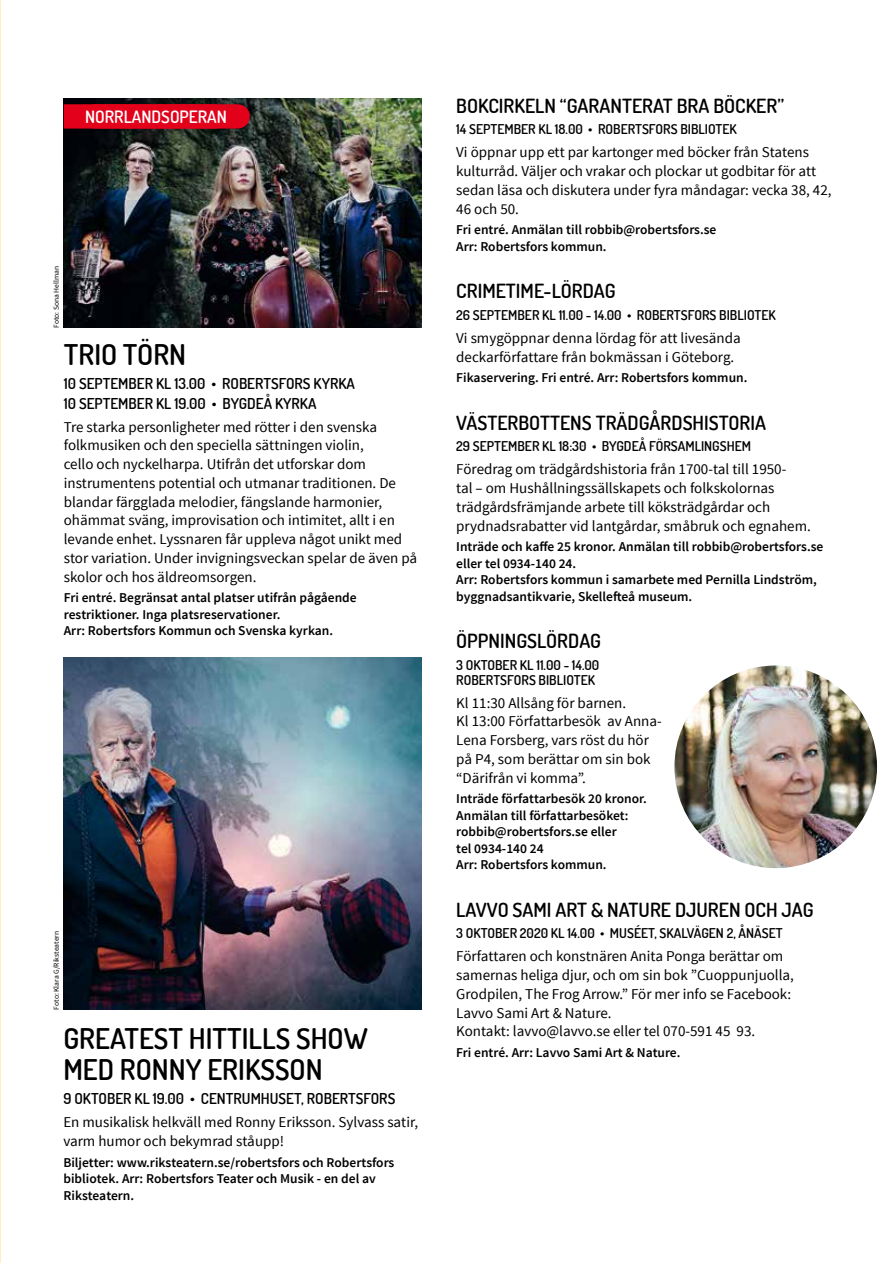
<style>
.page{position:relative;width:893px;height:1263px;background:#fff}
.page>*{position:absolute;margin:0;border:0;box-sizing:border-box;transform-origin:0 0}
.t1{font:600 28.5px/31.5px "Dosis";color:#000}
.t2{font:600 19.5px "Dosis";color:#000}
.t3{font:600 16.95px "Dosis";color:#fff}
.t4{font:15px/18.8px "Source Sans Pro";color:#000}
.t5{font:600 15px/19.5px "Dosis";color:#000}
.t6{font:600 13.5px/16.5px "Source Sans Pro";color:#000}
.t7{font:600 13.5px/15px "Dosis";color:#000}
.t8{font:7.5px "Source Sans Pro";color:#000}
</style>
<div class="page">
<img style="left:64px;top:98px;width:358px;height:230px">
<img style="left:64px;top:657px;width:358px;height:352px">
<img style="left:674px;top:665px;width:203px;height:203px;border-radius:101px">
<div style="left:95px;top:104px;width:143px;height:25px;background:#e2001a"></div>
<div style="left:64px;top:104px;width:153px;height:25px;background:#e2001a"></div>
<p class="t3" style="left:85px;top:106px;width:143px">NORRLANDSOPERAN</p>
<p class="t8" style="left:52px;top:328px;width:63px;rotate:-90deg">Foto: Sona Hellman</p>
<h1 class="t1" style="left:64px;top:338px;width:124px">TRIO TÖRN</h1>
<p class="t5" style="left:64px;top:373px;width:293px">10 SEPTEMBER KL 13.00 • ROBERTSFORS KYRKA<br>10 SEPTEMBER KL 19.00 • BYGDEÅ KYRKA</p>
<p class="t4" style="left:64px;top:417px;width:355px">Tre starka personligheter med rötter i den svenska folkmusiken och den speciella sättningen violin,<br>cello och nyckelharpa. Utifrån det utforskar dom instrumentens potential och utmanar traditionen. De blandar färgglada melodier, fängslande harmonier, ohämmat sväng, improvisation och intimitet, allt i en levande enhet. Lyssnaren får uppleva något unikt med stor variation. Under invigningsveckan spelar de även på skolor och hos äldreomsorgen.</p>
<p class="t6" style="left:64px;top:590px;width:294px">Fri entré. Begränsat antal platser utifrån pågående restriktioner. Inga platsreservationer.<br>Arr: Robertsfors Kommun och Svenska kyrkan.</p>
<p class="t8" style="left:52px;top:1009px;width:80px;rotate:-90deg">Foto: Klara G/Riksteatern</p>
<h1 class="t1" style="left:63px;top:1022px;width:306px">GREATEST HITTILLS SHOW<br>MED RONNY ERIKSSON</h1>
<p class="t5" style="left:63px;top:1088px;width:333px">9 OKTOBER KL 19.00 • CENTRUMHUSET, ROBERTSFORS</p>
<p class="t4" style="left:63px;top:1113px;width:356px">En musikalisk helkväll med Ronny Eriksson. Sylvass satir, varm humor och bekymrad ståupp!</p>
<p class="t6" style="left:63px;top:1154px;width:333px">Biljetter: www.riksteatern.se/robertsfors och Robertsfors bibliotek. Arr: Robertsfors Teater och Musik - en del av<br>Riksteatern.</p>
<h2 class="t2" style="left:456px;top:93px;width:329px">BOKCIRKELN “GARANTERAT BRA BÖCKER”</h2>
<p class="t7" style="left:456px;top:122px;width:282px">14 SEPTEMBER KL 18.00 • ROBERTSFORS BIBLIOTEK</p>
<p class="t4" style="left:456px;top:143px;width:377px">Vi öppnar upp ett par kartonger med böcker från Statens kulturråd. Väljer och vrakar och plockar ut godbitar för att sedan läsa och diskutera under fyra måndagar: vecka 38, 42, 46 och 50.</p>
<p class="t6" style="left:456px;top:222px;width:262px">Fri entré. Anmälan till robbib@robertsfors.se<br>Arr: Robertsfors kommun.</p>
<h2 class="t2" style="left:456px;top:279px;width:161px">CRIMETIME-LÖRDAG</h2>
<p class="t7" style="left:456px;top:307px;width:321px">26 SEPTEMBER KL 11.00 - 14.00 • ROBERTSFORS BIBLIOTEK</p>
<p class="t4" style="left:456px;top:329px;width:286px">Vi smygöppnar denna lördag för att livesända deckarförfattare från bokmässan i Göteborg.</p>
<p class="t6" style="left:456px;top:370px;width:293px">Fikaservering. Fri entré. Arr: Robertsfors kommun.</p>
<h2 class="t2" style="left:456px;top:410px;width:311px">VÄSTERBOTTENS TRÄDGÅRDSHISTORIA</h2>
<p class="t7" style="left:456px;top:438px;width:296px">29 SEPTEMBER KL 18:30 • BYGDEÅ FÖRSAMLINGSHEM</p>
<p class="t4" style="left:456px;top:460px;width:356px">Föredrag om trädgårdshistoria från 1700-tal till 1950-<br>tal – om Hushållningssällskapets och folkskolornas trädgårdsfrämjande arbete till köksträdgårdar och prydnadsrabatter vid lantgårdar, småbruk och egnahem.</p>
<p class="t6" style="left:456px;top:539px;width:369px">Inträde och kaffe 25 kronor. Anmälan till robbib@robertsfors.se eller tel 0934-140 24.<br>Arr: Robertsfors kommun i samarbete med Pernilla Lindström, byggnadsantikvarie, Skellefteå museum.</p>
<h2 class="t2" style="left:456px;top:628px;width:146px">ÖPPNINGSLÖRDAG</h2>
<p class="t7" style="left:456px;top:657px;width:145px">3 OKTOBER KL 11.00 - 14.00<br>ROBERTSFORS BIBLIOTEK</p>
<p class="t4" style="left:456px;top:693px;width:207px">Kl 11:30 Allsång för barnen.<br>Kl 13:00 Författarbesök av Anna-<br>Lena Forsberg, vars röst du hör på P4, som berättar om sin bok “Därifrån vi komma”.</p>
<p class="t6" style="left:456px;top:791px;width:192px">Inträde författarbesök 20 kronor.<br>Anmälan till författarbesöket: robbib@robertsfors.se eller<br>tel 0934-140 24<br>Arr: Robertsfors kommun.</p>
<h2 class="t2" style="left:456px;top:897px;width:359px">LAVVO SAMI ART &amp; NATURE DJUREN OCH JAG</h2>
<p class="t7" style="left:456px;top:925px;width:328px">3 OKTOBER 2020 KL 14.00 • MUSÉET, SKALVÄGEN 2, ÅNÄSET</p>
<p class="t4" style="left:456px;top:947px;width:339px">Författaren och konstnären Anita Ponga berättar om samernas heliga djur, och om sin bok ”Cuoppunjuolla, Grodpilen, The Frog Arrow.” För mer info se Facebook:<br>Lavvo Sami Art &amp; Nature.<br>Kontakt: lavvo@lavvo.se eller tel 070-591 45 93.</p>
<p class="t6" style="left:456px;top:1045px;width:226px">Fri entré. Arr: Lavvo Sami Art &amp; Nature.</p>
</div>
